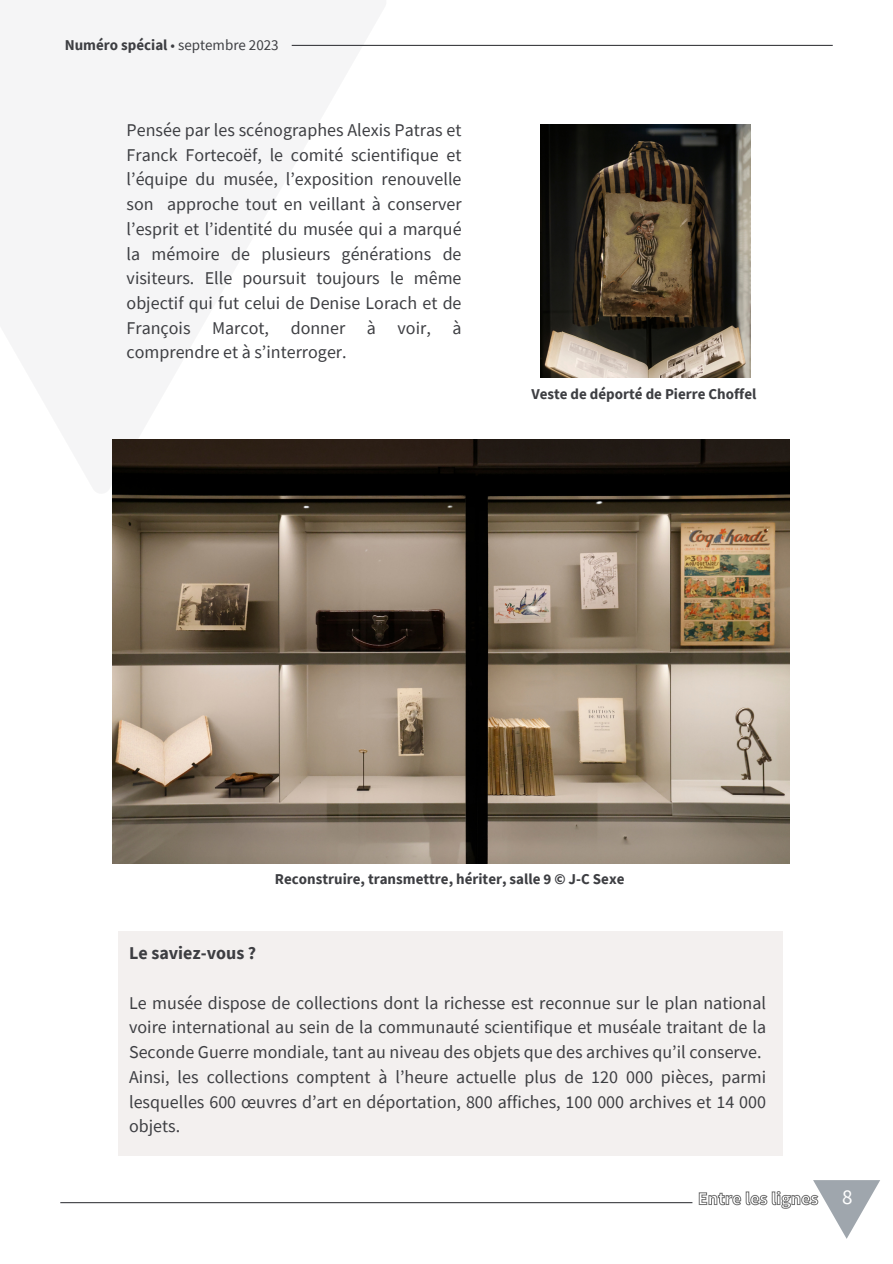
<style>
.page{position:relative;width:893px;height:1264px;background:#fff}
.page>*{position:absolute;margin:0;border:0;box-sizing:border-box;transform-origin:0 0}
.t1{font:21px "Source Sans Pro";color:#fff}
.t2{font:18px/24.8px "Source Sans Pro";color:#3d3e42;text-align:justify}
.t3{font:700 18px "Source Sans Pro";color:#3d3e42}
.t4{font:700 15px "Source Sans Pro";color:#3d3e42}
.t5{font:15px "Source Sans Pro";color:#3d3e42}
.s1{font-weight:700}
</style>
<div class="page">
<hr style="left:60px;top:1201px;width:632px;height:2px;background:#3d3e42">
<svg style="left:698px;top:1180px;width:182px;height:58px"></svg>
<img style="left:112px;top:439px;width:677px;height:424px">
<hr style="left:292px;top:45px;width:540px;height:1px;background:#3d3e42">
<img style="left:540px;top:124px;width:210px;height:253px">
<div style="left:118px;top:931px;width:664px;height:224px;background:#f3f0ef"></div>
<p class="t5" style="left:65px;top:35px;width:215px"><span class="s1">Numéro spécial</span> • septembre 2023</p>
<p class="t2" style="left:127px;top:117px;width:336px">Pensée par les scénographes Alexis Patras et Franck Fortecoëf, le comité scientifique et l’équipe du musée, l’exposition renouvelle son approche tout en veillant à conserver l’esprit et l’identité du musée qui a marqué la mémoire de plusieurs générations de visiteurs. Elle poursuit toujours le même objectif qui fut celui de Denise Lorach et de François Marcot, donner à voir, à comprendre et à s’interroger.</p>
<p class="t4" style="left:531px;top:385px;width:226px">Veste de déporté de Pierre Choffel</p>
<p class="t4" style="left:275px;top:869px;width:351px">Reconstruire, transmettre, hériter, salle 9 © J-C Sexe</p>
<p class="t3" style="left:129px;top:941px;width:129px">Le saviez-vous ?</p>
<p class="t2" style="left:129px;top:989px;width:638px">Le musée dispose de collections dont la richesse est reconnue sur le plan national voire international au sein de la communauté scientifique et muséale traitant de la Seconde Guerre mondiale, tant au niveau des objets que des archives qu’il conserve.</p>
<p class="t2" style="left:129px;top:1064px;width:638px">Ainsi, les collections comptent à l’heure actuelle plus de 120 000 pièces, parmi lesquelles 600 œuvres d’art en déportation, 800 affiches, 100 000 archives et 14 000 objets.</p>
<p class="t1" style="left:842px;top:1182px;width:12px">8</p>
</div>
